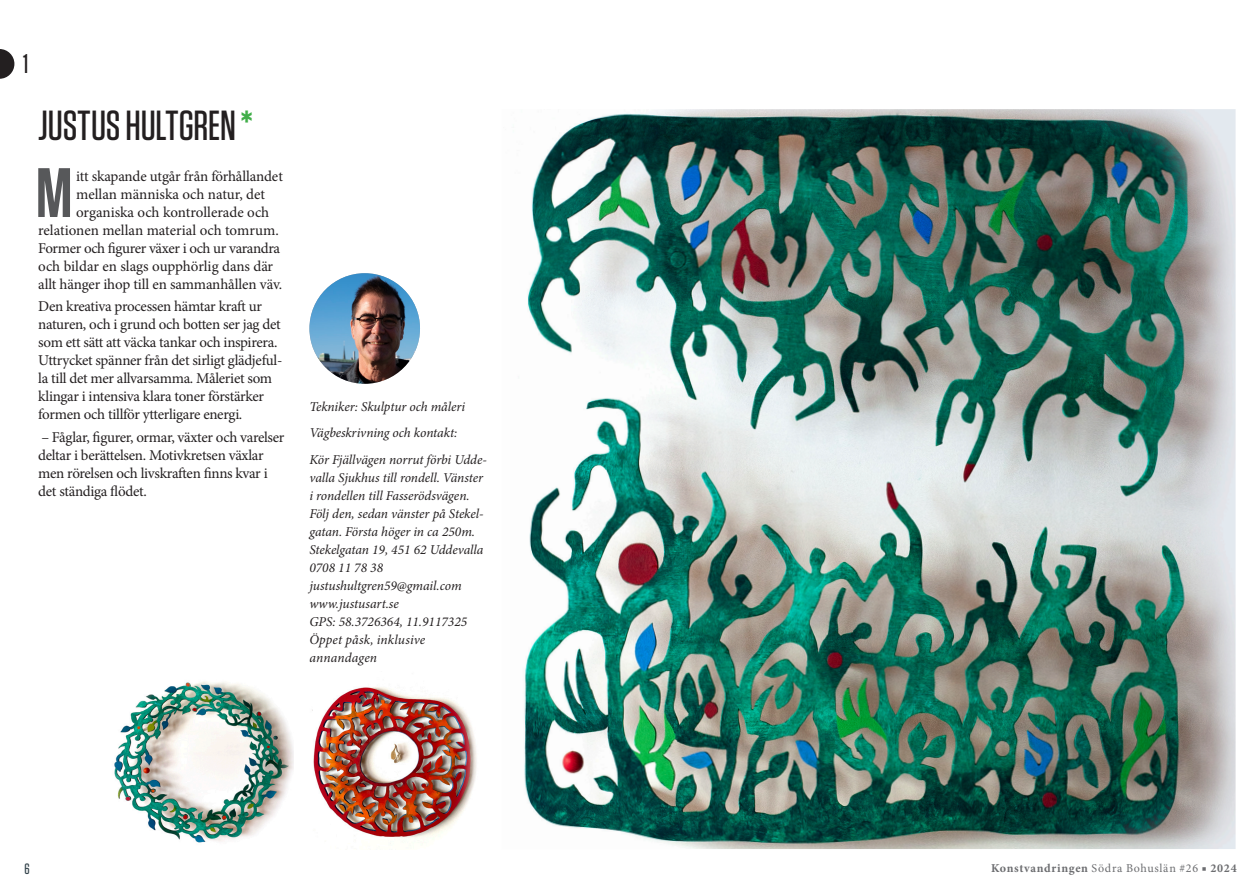
<style>
.page{position:relative;width:1259px;height:893px;background:#fff}
.page>*{position:absolute;margin:0;border:0;box-sizing:border-box;transform-origin:0 0}
.t1{font:600 69.75px "Tungsten";color:#57585a}
.t2{font:500 42px "Tungsten";letter-spacing:-.005em;color:#231f20}
.t3{font:500 27px "Tungsten";color:#231f20}
.t4{font:15px/18px "Minion Pro";letter-spacing:-.02em;color:#231f20}
.t5{font:15px "Minion Pro";color:#231f20}
.t6{font:500 15px "Tungsten";color:#36454d}
.t7{font:italic 13.5px/18px "Minion Pro";letter-spacing:-.005em;color:#231f20}
.t8{font:700 12px "Minion Pro";letter-spacing:.055em;color:#6c6d70}
.s1{font-weight:700;color:#40ae49}
.s2{font-weight:400}
</style>
<div class="page">
<svg style="left:0;top:49px;width:14px;height:30px"></svg>
<img style="left:312px;top:687px;width:165px;height:157px">
<img style="left:114px;top:681px;width:179px;height:162px">
<img style="left:309px;top:273px;width:111px;height:111px;border-radius:55px">
<img style="left:524px;top:109px;width:711px;height:740px">
<p class="t3" style="left:23px;top:50px;width:7px">1</p>
<p class="t2" style="left:38px;top:103px;width:216px">JUSTUS HULTGREN <span class="s1">*</span></p>
<p class="t1" style="left:36px;top:156px;width:38px">M</p>
<p class="t4" style="left:76px;top:167px;width:208px">itt skapande utgår från förhållandet</p>
<p class="t4" style="left:76px;top:185px;width:190px">mellan människa och natur, det</p>
<p class="t5" style="left:76px;top:202px;width:195px">organiska och kontrollerade och</p>
<p class="t5" style="left:38px;top:220px;width:242px">relationen mellan material och tomrum.</p>
<p class="t4" style="left:38px;top:239px;width:243px">Former och figurer växer i och ur varandra</p>
<p class="t4" style="left:38px;top:257px;width:236px">och bildar en slags oupphörlig dans där</p>
<p class="t4" style="left:38px;top:275px;width:246px">allt hänger ihop till en sammanhållen väv.</p>
<p class="t4" style="left:38px;top:298px;width:246px">Den kreativa processen hämtar kraft ur naturen, och i grund och botten ser jag det som ett sätt att väcka tankar och inspirera.<br>Uttrycket spänner från det sirligt glädjeful&shy;la till det mer allvarsamma. Måleriet som klingar i intensiva klara toner förstärker formen och tillför ytterligare energi.</p>
<p class="t4" style="left:38px;top:428px;width:248px">– Fåglar, figurer, ormar, växter och varelser deltar i berättelsen. Motivkretsen växlar men rörelsen och livskraften finns kvar i det ständiga flödet.</p>
<p class="t7" style="left:309px;top:397px;width:157px">Tekniker: Skulptur och måleri</p>
<p class="t7" style="left:309px;top:424px;width:149px">Vägbeskrivning och kontakt:</p>
<p class="t7" style="left:309px;top:450px;width:179px">Kör Fjällvägen norrut förbi Udde&shy;valla Sjukhus till rondell. Vänster i rondellen till Fasserödsvägen.<br>Följ den, sedan vänster på Stekel&shy;gatan. Första höger in ca 250m.</p>
<p class="t7" style="left:309px;top:540px;width:176px">Stekelgatan 19, 451 62 Uddevalla</p>
<p class="t7" style="left:309px;top:558px;width:75px">0708 11 78 38</p>
<p class="t7" style="left:309px;top:576px;width:154px">justushultgren59@gmail.com</p>
<p class="t7" style="left:309px;top:594px;width:91px">www.justusart.se</p>
<p class="t7" style="left:309px;top:612px;width:159px">GPS: 58.3726364, 11.9117325</p>
<p class="t7" style="left:309px;top:630px;width:117px">Öppet påsk, inklusive annandagen</p>
<p class="t6" style="left:24px;top:861px;width:7px">6</p>
<p class="t8" style="left:991px;top:859px;width:247px">Konstvandringen <span class="s2">Södra Bohuslän #26 ■</span> 2024</p>
</div>
